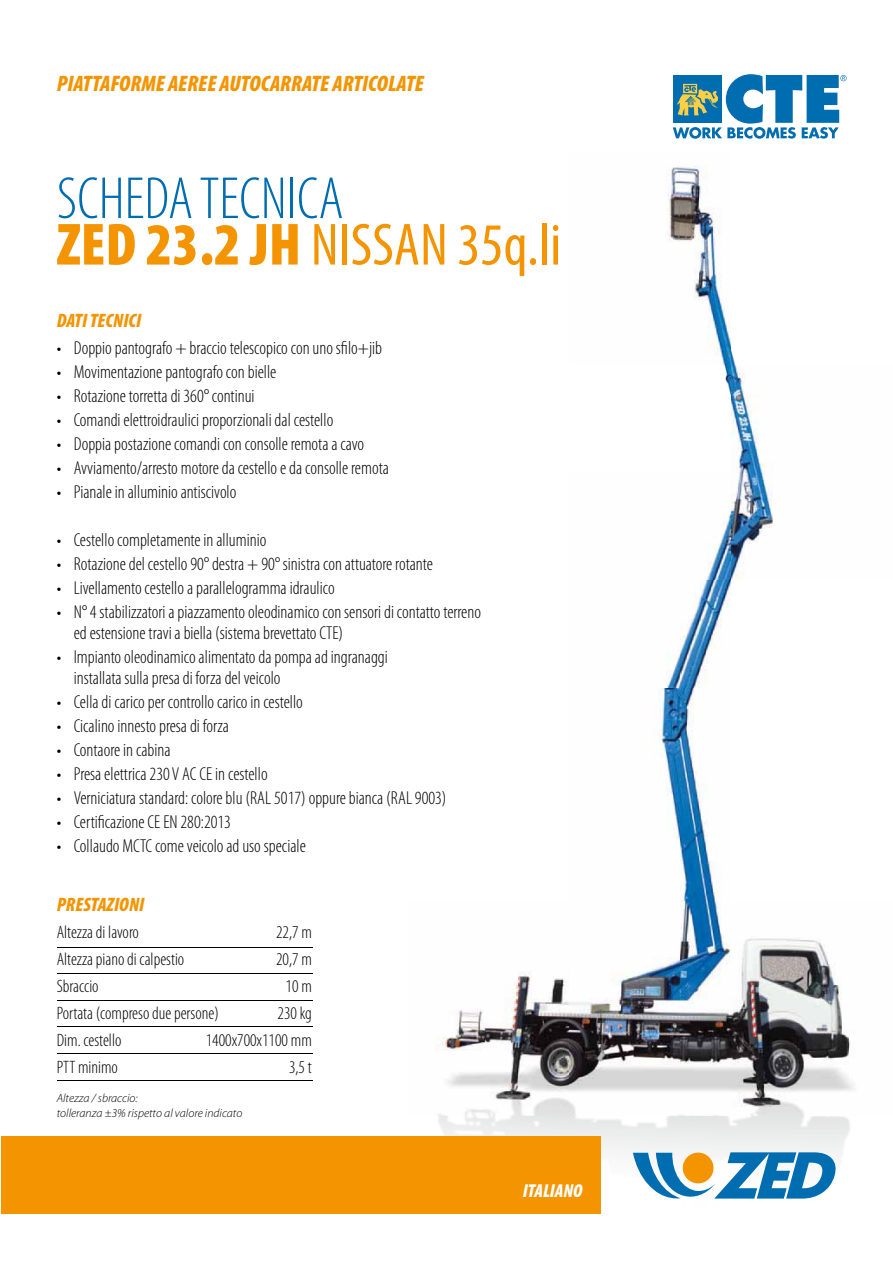
<style>
.page{position:relative;width:893px;height:1263px;background:#fff}
.page>*{position:absolute;margin:0;border:0;box-sizing:border-box;transform-origin:0 0}
.t1{font:300 condensed 60px/46.5px "Myriad Pro";color:#006db0}
.t2{font:italic 900 condensed 22.5px "Myriad Pro";color:#f39400}
.t3{font:italic 900 condensed 19.5px "Myriad Pro";color:#f39400}
.t4{font:300 condensed 18.75px/21px "Myriad Pro";color:#000}
.t5{font:italic 900 condensed 18.75px "Myriad Pro";color:#fff}
.t6{font:300 condensed 18px/27px "Myriad Pro";color:#000}
.t7{font:italic 300 12px/14.4px "Myriad Pro";color:#000}
.s1{font-weight:900;color:#f39400}
.s2{font-weight:400;color:#f39400}
</style>
<div class="page">
<img style="left:408px;top:166px;width:446px;height:1033px">
<svg style="left:673px;top:74px;width:174px;height:65px"></svg>
<div style="left:1px;top:1137px;width:600px;height:77px;background:#f39400"></div>
<svg style="left:633px;top:1152px;width:204px;height:46px"></svg>
<hr style="left:58px;top:947px;width:255px;height:1px;background:#000">
<hr style="left:58px;top:974px;width:255px;height:1px;background:#000">
<hr style="left:58px;top:1000px;width:255px;height:1px;background:#000">
<hr style="left:58px;top:1027px;width:255px;height:1px;background:#000">
<hr style="left:58px;top:1053px;width:255px;height:1px;background:#000">
<hr style="left:58px;top:1080px;width:255px;height:1px;background:#000">
<p class="t2" style="left:57px;top:72px;width:369px">PIATTAFORME AEREE AUTOCARRATE ARTICOLATE</p>
<h1 class="t1" style="left:57px;top:176px;width:506px">SCHEDA TECNICA<br><span class="s1">ZED 23.2 JH</span> <span class="s2">NISSAN 35q.li</span></h1>
<p class="t3" style="left:57px;top:310px;width:86px">DATI TECNICI</p>
<p class="t4" style="left:57px;top:337px;width:327px">• Doppio pantografo + braccio telescopico con uno sfilo+jib</p>
<p class="t4" style="left:57px;top:361px;width:221px">• Movimentazione pantografo con bielle</p>
<p class="t4" style="left:57px;top:385px;width:199px">• Rotazione torretta di 360° continui</p>
<p class="t4" style="left:57px;top:409px;width:278px">• Comandi elettroidraulici proporzionali dal cestello</p>
<p class="t4" style="left:57px;top:433px;width:309px">• Doppia postazione comandi con consolle remota a cavo</p>
<p class="t4" style="left:57px;top:457px;width:334px">• Avviamento/arresto motore da cestello e da consolle remota</p>
<p class="t4" style="left:57px;top:481px;width:181px">• Pianale in alluminio antiscivolo</p>
<p class="t4" style="left:57px;top:529px;width:211px">• Cestello completamente in alluminio</p>
<p class="t4" style="left:57px;top:553px;width:378px">• Rotazione del cestello 90° destra + 90° sinistra con attuatore rotante</p>
<p class="t4" style="left:57px;top:577px;width:279px">• Livellamento cestello a parallelogramma idraulico</p>
<p class="t4" style="left:74px;top:601px;width:409px;text-indent:-17px">• N° 4 stabilizzatori a piazzamento oleodinamico con sensori di contatto terreno ed estensione travi a biella (sistema brevettato CTE)</p>
<p class="t4" style="left:74px;top:646px;width:316px;text-indent:-17px">• Impianto oleodinamico alimentato da pompa ad ingranaggi installata sulla presa di forza del veicolo</p>
<p class="t4" style="left:57px;top:691px;width:248px">• Cella di carico per controllo carico in cestello</p>
<p class="t4" style="left:57px;top:715px;width:174px">• Cicalino innesto presa di forza</p>
<p class="t4" style="left:57px;top:739px;width:115px">• Contaore in cabina</p>
<p class="t4" style="left:57px;top:763px;width:212px">• Presa elettrica 230 V AC CE in cestello</p>
<p class="t4" style="left:57px;top:787px;width:391px">• Verniciatura standard: colore blu (RAL 5017) oppure bianca (RAL 9003)</p>
<p class="t4" style="left:57px;top:811px;width:176px">• Certificazione CE EN 280:2013</p>
<p class="t4" style="left:57px;top:835px;width:251px">• Collaudo MCTC come veicolo ad uso speciale</p>
<p class="t3" style="left:57px;top:894px;width:89px">PRESTAZIONI</p>
<p class="t6" style="left:57px;top:919px;width:164px">Altezza di lavoro<br>Altezza piano di calpestio<br>Sbraccio<br>Portata (compreso due persone)<br>Dim. cestello<br>PTT minimo</p>
<p class="t6" style="left:206px;top:919px;width:108px;text-align:right">22,7 m<br>20,7 m<br>10 m<br>230 kg<br>1400x700x1100 mm<br>3,5 t</p>
<p class="t7" style="left:57px;top:1091px;width:187px">Altezza / sbraccio:<br>tolleranza ±3% rispetto al valore indicato</p>
<p class="t5" style="left:523px;top:1181px;width:61px">ITALIANO</p>
</div>
